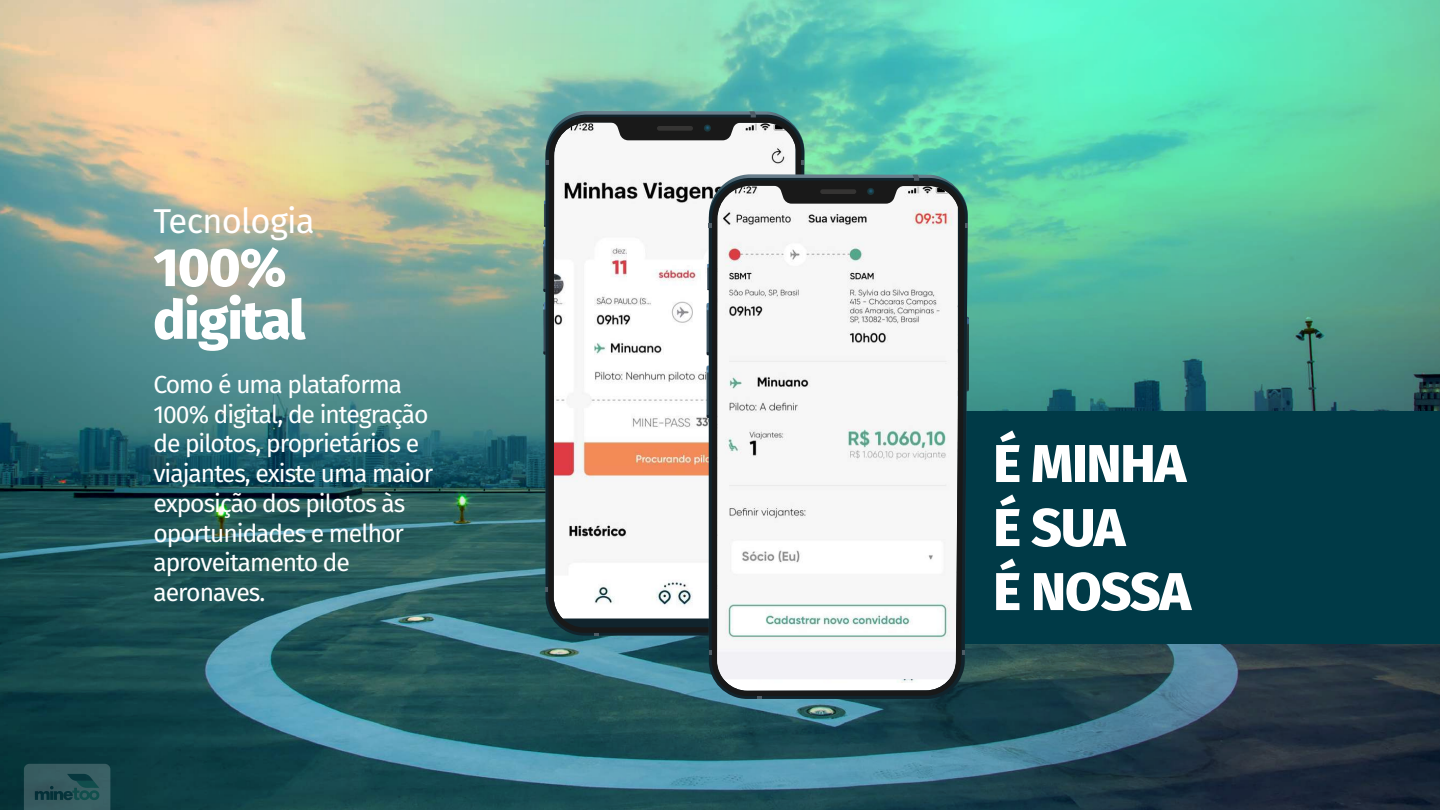
<style>
.page{position:relative;width:1440px;height:810px;background:#fff}
.page>*{position:absolute;margin:0;border:0;box-sizing:border-box;transform-origin:0 0}
.t1{font:800 53.85px/52.7px "Fira Sans";letter-spacing:-.02em;color:#fff}
.t2{font:800 53.18px/64.1px "Fira Sans";letter-spacing:-.02em;color:#fff}
.t3{font:34.5px "Fira Sans";letter-spacing:-.02em;color:#fff}
.t4{font:24.75px/29.7px "Fira Sans";letter-spacing:-.04em;color:#fff}
</style>
<div class="page">
<svg style="left:0;top:0;width:208px;height:810px;background:#5c7c76"></svg>
<img style="left:208px;top:0;width:1232px;height:810px">
<div style="left:929px;top:411px;width:511px;height:232px;background:#003a47"></div>
<svg style="left:543px;top:240px;width:3px;height:52px"></svg>
<svg style="left:544px;top:201px;width:2px;height:26px"></svg>
<svg style="left:543px;top:302px;width:3px;height:53px"></svg>
<svg style="left:548px;top:117px;width:254px;height:516px"></svg>
<svg style="left:704px;top:125px;width:7px;height:7px"></svg>
<svg style="left:657px;top:126px;width:36px;height:5px"></svg>
<svg style="left:749px;top:111px;width:7px;height:6px"></svg>
<svg style="left:546px;top:160px;width:3px;height:5px"></svg>
<svg style="left:594px;top:633px;width:4px;height:3px"></svg>
<svg style="left:707px;top:303px;width:2px;height:52px"></svg>
<svg style="left:707px;top:264px;width:2px;height:26px"></svg>
<svg style="left:707px;top:366px;width:2px;height:52px"></svg>
<svg style="left:968px;top:317px;width:1px;height:74px"></svg>
<svg style="left:709px;top:178px;width:259px;height:521px;background:#1b3a41"></svg>
<svg style="left:712px;top:180px;width:253px;height:516px"></svg>
<svg style="left:867px;top:188px;width:7px;height:7px"></svg>
<svg style="left:820px;top:189px;width:36px;height:5px"></svg>
<svg style="left:913px;top:175px;width:6px;height:6px"></svg>
<svg style="left:965px;top:223px;width:3px;height:5px"></svg>
<svg style="left:709px;top:223px;width:3px;height:5px"></svg>
<svg style="left:757px;top:696px;width:5px;height:3px"></svg>
<svg style="left:709px;top:650px;width:3px;height:4px"></svg>
<svg style="left:962px;top:650px;width:3px;height:4px"></svg>
<svg style="left:24px;top:764px;width:86px;height:46px;background:#30575b"></svg>
<h3 class="t3" style="left:153px;top:195px;width:163px">Tecnologia</h3>
<h1 class="t1" style="left:153px;top:237px;width:154px">100% digital</h1>
<p class="t4" style="left:153px;top:369px;width:281px">Como é uma plataforma<br>100% digital, de integração de pilotos, proprietários e viajantes, existe uma maior exposição dos pilotos às oportunidades e melhor aproveitamento de aeronaves.</p>
<h2 class="t2" style="left:993px;top:427px;width:199px">É MINHA<br>É SUA<br>É NOSSA</h2>
</div>
